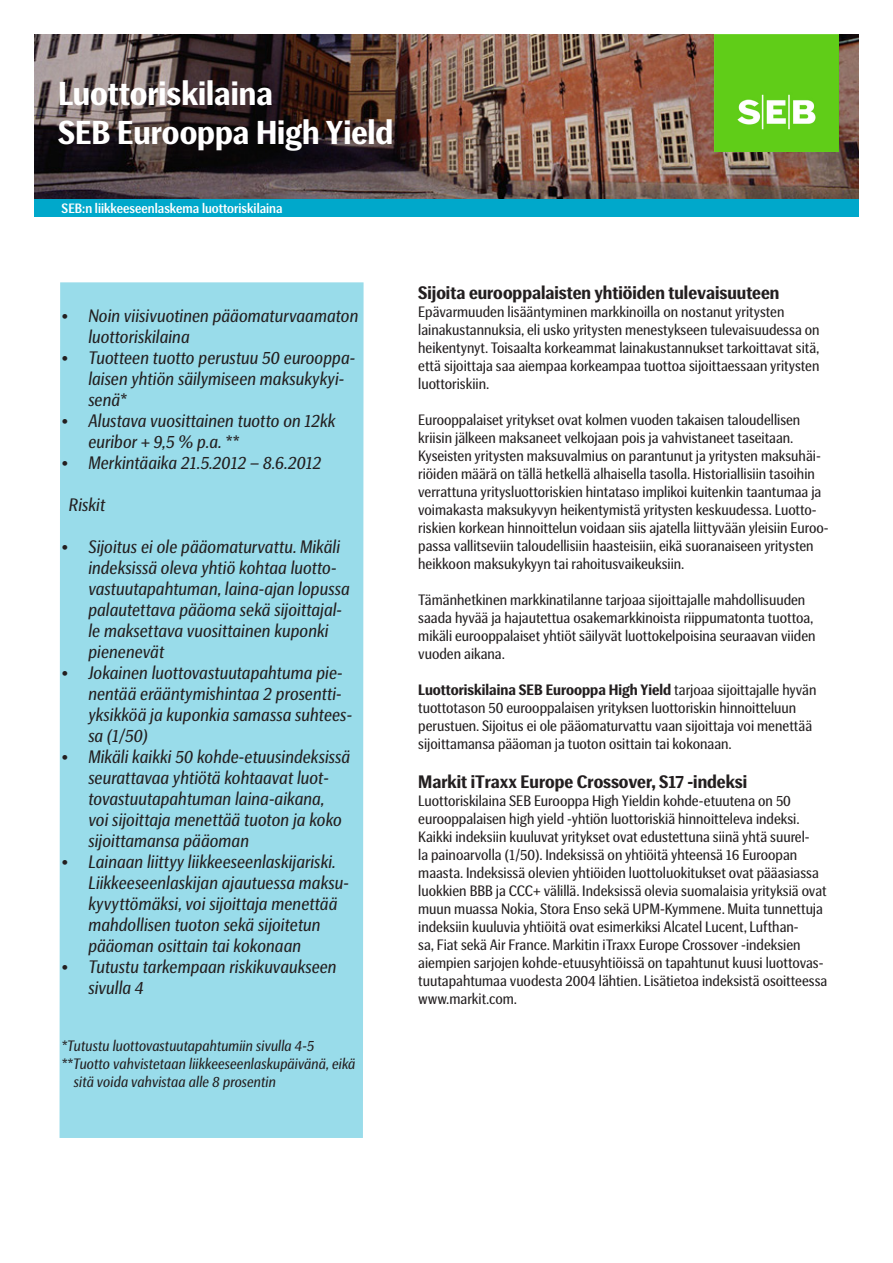
<style>
.page{position:relative;width:893px;height:1263px;background:#fff}
.page>*{position:absolute;margin:0;border:0;box-sizing:border-box;transform-origin:0 0}
.t1{font:700 33px "SEB Basic";color:#fff}
.t2{font:italic 18px/21px "SEB Basic";color:#231f20}
.t3{font:700 18px "SEB Basic";color:#231f20}
.t4{font:15px/18px "SEB Basic";color:#231f20}
.t5{font:italic 15px/18px "SEB Basic";color:#231f20}
.t6{font:500 13.5px "SEB Basic";color:#fff}
.s1{font-weight:700}
</style>
<div class="page">
<img style="left:34px;top:34px;width:825px;height:166px">
<div style="left:34px;top:200px;width:825px;height:17px;background:#00a8cb"></div>
<img style="left:714px;top:34px;width:124px;height:117px">
<div style="left:60px;top:282px;width:304px;height:856px;background:#99dcea"></div>
<p class="t1" style="left:58px;top:75px;width:216px">Luottoriskilaina</p>
<p class="t1" style="left:58px;top:114px;width:337px">SEB Eurooppa High Yield</p>
<p class="t6" style="left:62px;top:201px;width:222px">SEB:n liikkeeseenlaskema luottoriskilaina</p>
<p class="t2" style="left:88px;top:305px;width:272px;text-indent:-27px">• Noin viisivuotinen pääomaturvaamaton luottoriskilaina</p>
<p class="t2" style="left:88px;top:347px;width:269px;text-indent:-27px">• Tuotteen tuotto perustuu 50 eurooppa&shy;laisen yhtiön säilymiseen maksukykyi&shy;senä*</p>
<p class="t2" style="left:88px;top:410px;width:249px;text-indent:-27px">• Alustava vuosittainen tuotto on 12kk euribor + 9,5 % p.a. **</p>
<p class="t2" style="left:61px;top:452px;width:262px">• Merkintäaika 21.5.2012 – 8.6.2012</p>
<p class="t2" style="left:69px;top:494px;width:38px">Riskit</p>
<p class="t2" style="left:88px;top:536px;width:263px;text-indent:-27px">• Sijoitus ei ole pääomaturvattu. Mikäli indeksissä oleva yhtiö kohtaa luotto&shy;vastuutapahtuman, laina-ajan lopussa palautettava pääoma sekä sijoittajal&shy;le maksettava vuosittainen kuponki pienenevät</p>
<p class="t2" style="left:88px;top:662px;width:265px;text-indent:-27px">• Jokainen luottovastuutapahtuma pie&shy;nentää erääntymishintaa 2 prosentti&shy;yksikköä ja kuponkia samassa suhtees&shy;sa (1/50)</p>
<p class="t2" style="left:88px;top:746px;width:263px;text-indent:-27px">• Mikäli kaikki 50 kohde-etuusindeksissä seurattavaa yhtiötä kohtaavat luot&shy;tovastuutapahtuman laina-aikana,<br>voi sijoittaja menettää tuoton ja koko sijoittamansa pääoman</p>
<p class="t2" style="left:88px;top:851px;width:262px;text-indent:-27px">• Lainaan liittyy liikkeeseenlaskijariski.<br>Liikkeeseenlaskijan ajautuessa maksu&shy;kyvyttömäksi, voi sijoittaja menettää mahdollisen tuoton sekä sijoitetun pääoman osittain tai kokonaan</p>
<p class="t2" style="left:88px;top:956px;width:250px;text-indent:-27px">• Tutustu tarkempaan riskikuvaukseen sivulla 4</p>
<p class="t5" style="left:61px;top:1037px;width:254px">*Tutustu luottovastuutapahtumiin sivulla 4-5</p>
<p class="t5" style="left:74px;top:1055px;width:283px;text-indent:-13px">**Tuotto vahvistetaan liikkeeseenlaskupäivänä, eikä sitä voida vahvistaa alle 8 prosentin</p>
<p class="t3" style="left:418px;top:282px;width:363px">Sijoita eurooppalaisten yhtiöiden tulevaisuuteen</p>
<p class="t4" style="left:418px;top:303px;width:403px">Epävarmuuden lisääntyminen markkinoilla on nostanut yritysten lainakustannuksia, eli usko yritysten menestykseen tulevaisuudessa on heikentynyt. Toisaalta korkeammat lainakustannukset tarkoittavat sitä, että sijoittaja saa aiempaa korkeampaa tuottoa sijoittaessaan yritysten luottoriskiin.</p>
<p class="t4" style="left:418px;top:411px;width:412px">Eurooppalaiset yritykset ovat kolmen vuoden takaisen taloudellisen kriisin jälkeen maksaneet velkojaan pois ja vahvistaneet taseitaan.<br>Kyseisten yritysten maksuvalmius on parantunut ja yritysten maksuhäi&shy;riöiden määrä on tällä hetkellä alhaisella tasolla. Historiallisiin tasoihin verrattuna yritysluottoriskien hintataso implikoi kuitenkin taantumaa ja voimakasta maksukyvyn heikentymistä yritysten keskuudessa. Luotto&shy;riskien korkean hinnoittelun voidaan siis ajatella liittyvään yleisiin Euroo&shy;passa vallitseviin taloudellisiin haasteisiin, eikä suoranaiseen yritysten heikkoon maksukykyyn tai rahoitusvaikeuksiin.</p>
<p class="t4" style="left:418px;top:591px;width:399px">Tämänhetkinen markkinatilanne tarjoaa sijoittajalle mahdollisuuden saada hyvää ja hajautettua osakemarkkinoista riippumatonta tuottoa, mikäli eurooppalaiset yhtiöt säilyvät luottokelpoisina seuraavan viiden vuoden aikana.</p>
<p class="t4" style="left:418px;top:681px;width:400px"><span class="s1">Luottoriskilaina SEB Eurooppa High Yield</span> tarjoaa sijoittajalle hyvän tuottotason 50 eurooppalaisen yrityksen luottoriskin hinnoitteluun perustuen. Sijoitus ei ole pääomaturvattu vaan sijoittaja voi menettää sijoittamansa pääoman ja tuoton osittain tai kokonaan.</p>
<p class="t3" style="left:418px;top:771px;width:330px">Markit iTraxx Europe Crossover, S17 -indeksi</p>
<p class="t4" style="left:418px;top:792px;width:411px">Luottoriskilaina SEB Eurooppa High Yieldin kohde-etuutena on 50 eurooppalaisen high yield -yhtiön luottoriskiä hinnoitteleva indeksi.<br>Kaikki indeksiin kuuluvat yritykset ovat edustettuna siinä yhtä suurel-<br>la painoarvolla (1/50). Indeksissä on yhtiöitä yhteensä 16 Euroopan maasta. Indeksissä olevien yhtiöiden luottoluokitukset ovat pääasiassa luokkien BBB ja CCC+ välillä. Indeksissä olevia suomalaisia yrityksiä ovat muun muassa Nokia, Stora Enso sekä UPM-Kymmene. Muita tunnettuja indeksiin kuuluvia yhtiöitä ovat esimerkiksi Alcatel Lucent, Lufthan-<br>sa, Fiat sekä Air France. Markitin iTraxx Europe Crossover -indeksien aiempien sarjojen kohde-etuusyhtiöissä on tapahtunut kuusi luottovas&shy;tuutapahtumaa vuodesta 2004 lähtien. Lisätietoa indeksistä osoitteessa www.markit.com.</p>
</div>
